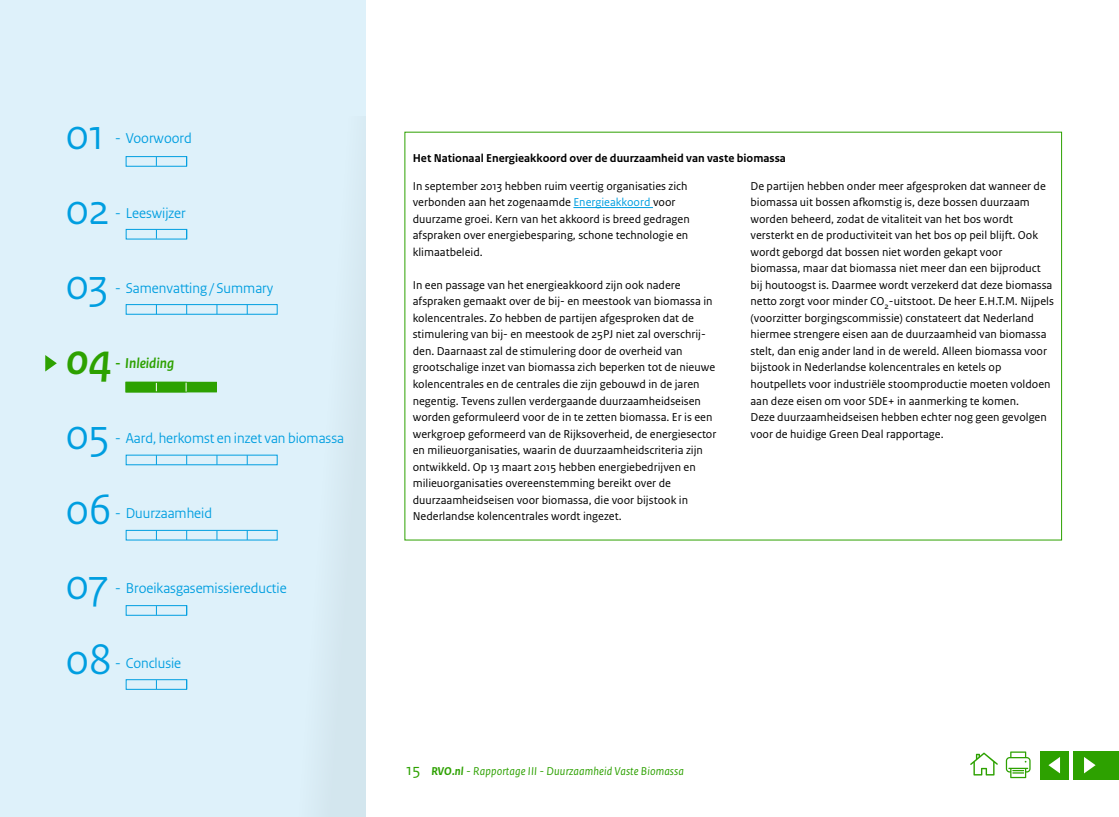
<style>
.page{position:relative;width:1119px;height:817px;background:#fff}
.page>*{position:absolute;margin:0;border:0;box-sizing:border-box;transform-origin:0 0}
.t1{font:45px/75px "Rijksoverheid Sans Heading";color:#009ee0}
.t2{font:italic 700 45px "Rijksoverheid Sans Heading";color:#2da100}
.t3{font:15px "Rijksoverheid Sans Heading";color:#009ee0}
.t4{font:italic 700 15px "Rijksoverheid Sans Heading";color:#2da100}
.t5{font:12px/16.5px "Rijksoverheid Sans Text";color:#000}
.t6{font:700 12px "Rijksoverheid Sans Text";color:#000}
.t7{font:italic 12px "Rijksoverheid Sans Text";letter-spacing:.01em;color:#2da100}
.s1{color:#009ee0}
.s2{font-style:normal;font-size:16.5px}
.s3{font-weight:700}
</style>
<div class="page">
<hr style="left:573px;top:207px;width:80px;height:1px;background:#009ee0">
<div style="left:0;top:0;width:366px;height:816px;background:#def1fa"></div>
<div style="left:1073px;top:750px;width:45px;height:29px;background:#2da100"></div>
<div style="left:1039px;top:750px;width:29px;height:29px;background:#2da100"></div>
<svg style="left:1084px;top:757px;width:11px;height:16px"></svg>
<svg style="left:1048px;top:757px;width:11px;height:16px"></svg>
<svg style="left:970px;top:752px;width:27px;height:23px"></svg>
<svg style="left:1005px;top:751px;width:25px;height:27px"></svg>
<div style="left:126px;top:229px;width:61px;height:10px;border:1px solid #009ee0"></div>
<div style="left:126px;top:679px;width:61px;height:10px;border:1px solid #009ee0"></div>
<div style="left:126px;top:304px;width:151px;height:10px;border:1px solid #009ee0"></div>
<div style="left:126px;top:382px;width:90px;height:9px;background:#2da100"></div>
<div style="left:126px;top:382px;width:60px;height:10px;border:1px solid #2da100"></div>
<svg style="left:45px;top:355px;width:12px;height:16px"></svg>
<div style="left:126px;top:382px;width:91px;height:10px;border:1px solid #2da100"></div>
<div style="left:126px;top:530px;width:151px;height:10px;border:1px solid #009ee0"></div>
<div style="left:126px;top:605px;width:61px;height:10px;border:1px solid #009ee0"></div>
<div style="left:126px;top:156px;width:61px;height:11px;border:1px solid #009ee0"></div>
<h1 class="t1" style="left:66px;top:97px;width:45px">01<br>02<br>03</h1>
<p class="t3" style="left:115px;top:129px;width:78px">- Voorwoord</p>
<p class="t3" style="left:115px;top:204px;width:72px">- Leeswijzer</p>
<p class="t3" style="left:115px;top:279px;width:160px">- Samenvatting / Summary</p>
<h1 class="t2" style="left:66px;top:334px;width:47px">04</h1>
<p class="t4" style="left:115px;top:355px;width:60px">- Inleiding</p>
<h1 class="t1" style="left:66px;top:397px;width:48px;text-align:justify">05<br>06<br>07<br>08</h1>
<p class="t3" style="left:115px;top:429px;width:230px">- Aard, herkomst en inzet van biomassa</p>
<p class="t3" style="left:115px;top:504px;width:98px">- Duurzaamheid</p>
<p class="t3" style="left:115px;top:579px;width:173px">- Broeikasgasemissiereductie</p>
<p class="t3" style="left:115px;top:654px;width:67px">- Conclusie</p>
<p class="t6" style="left:413px;top:151px;width:374px">Het Nationaal Energieakkoord over de duurzaamheid van vaste biomassa</p>
<p class="t5" style="left:412px;top:178px;width:278px">In september 2013 hebben ruim veertig organisaties zich verbonden aan het zogenaamde <span class="s1">Energieakkoord</span> voor duurzame groei. Kern van het akkoord is breed gedragen afspraken over energiebesparing, schone technologie en klimaatbeleid.</p>
<p class="t5" style="left:412px;top:277px;width:305px">In een passage van het energieakkoord zijn ook nadere afspraken gemaakt over de bij- en meestook van biomassa in kolencentrales. Zo hebben de partijen afgesproken dat de stimulering van bij- en meestook de 25PJ niet zal overschrij&shy;den. Daarnaast zal de stimulering door de overheid van grootschalige inzet van biomassa zich beperken tot de nieuwe kolencentrales en de centrales die zijn gebouwd in de jaren negentig. Tevens zullen verdergaande duurzaamheidseisen worden geformuleerd voor de in te zetten biomassa. Er is een werkgroep geformeerd van de Rijksoverheid, de energiesector en milieuorganisaties, waarin de duurzaamheidscriteria zijn ontwikkeld. Op 13 maart 2015 hebben energiebedrijven en milieuorganisaties overeenstemming bereikt over de duurzaamheidseisen voor biomassa, die voor bijstook in Nederlandse kolencentrales wordt ingezet.</p>
<p class="t5" style="left:750px;top:178px;width:305px">De partijen hebben onder meer afgesproken dat wanneer de biomassa uit bossen afkomstig is, deze bossen duurzaam worden beheerd, zodat de vitaliteit van het bos wordt versterkt en de productiviteit van het bos op peil blijft. Ook wordt geborgd dat bossen niet worden gekapt voor biomassa, maar dat biomassa niet meer dan een bijproduct bij houtoogst is. Daarmee wordt verzekerd dat deze biomassa netto zorgt voor minder CO<sub>2</sub>-uitstoot. De heer E.H.T.M. Nijpels (voorzitter borgingscommissie) constateert dat Nederland hiermee strengere eisen aan de duurzaamheid van biomassa stelt, dan enig ander land in de wereld. Alleen biomassa voor bijstook in Nederlandse kolencentrales en ketels op houtpellets voor industriële stoomproductie moeten voldoen aan deze eisen om voor SDE+ in aanmerking te komen.<br>Deze duurzaamheidseisen hebben echter nog geen gevolgen voor de huidige Green Deal rapportage.</p>
<p class="t7" style="left:406px;top:763px;width:279px"><span class="s2">15</span> <span class="s3">RVO.nl</span> - Rapportage III - Duurzaamheid Vaste Biomassa</p>
</div>
